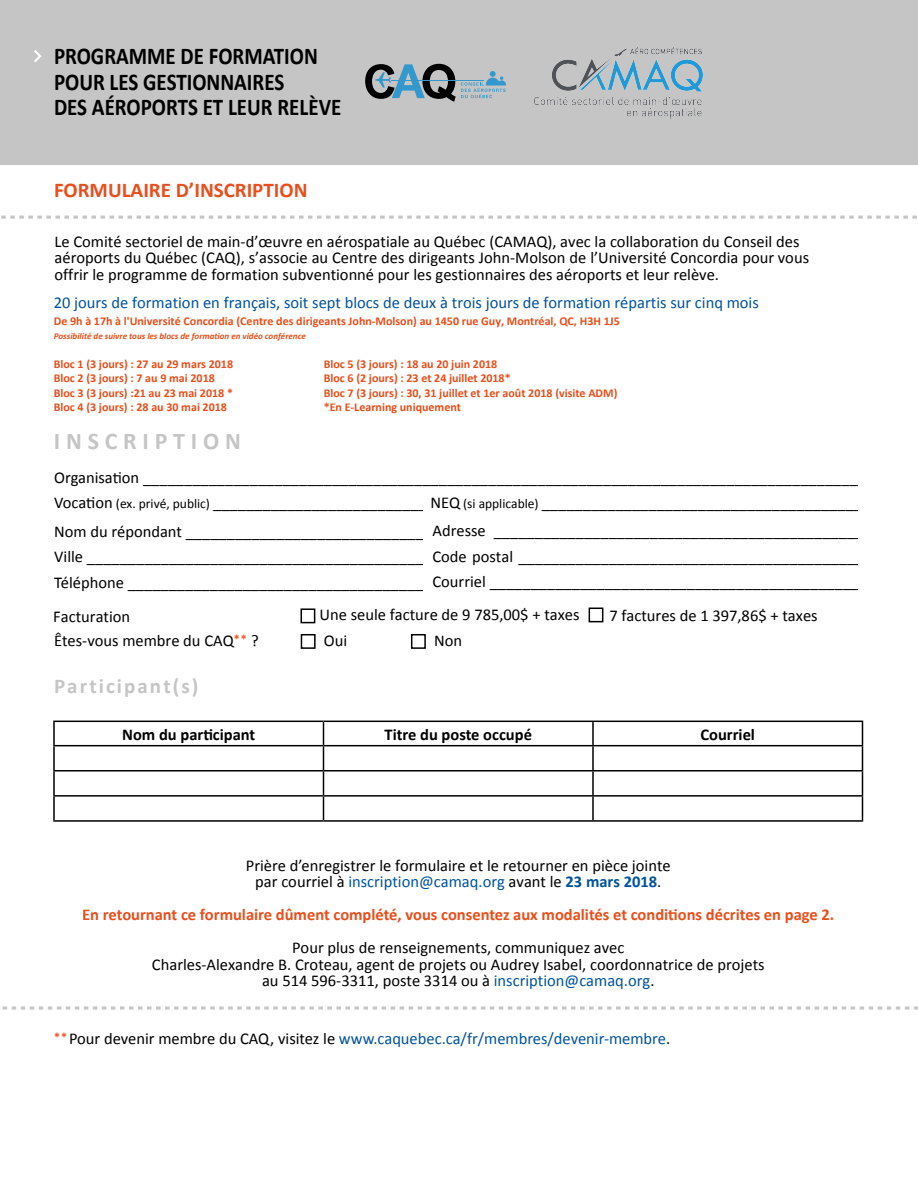
<style>
.page{position:relative;width:918px;height:1188px;background:#fff}
.page>*{position:absolute;margin:0;border:0;box-sizing:border-box;transform-origin:0 0}
.t1{font:700 24.15px/25.2px "Calibri";color:#000;scale:.87 1}
.t2{font:700 24px "Calibri";letter-spacing:.24em;color:#c5c5c5}
.t3{font:700 21px "Calibri";color:#e94e1d}
.t4{font:700 21px "Calibri";letter-spacing:.1em;color:#c5c5c5}
.t5{font:16.5px/16.5px "Calibri";color:#000}
.t6{font:16.5px "Calibri";color:#00529f}
.t7{font:700 16.5px "Calibri";color:#e94e1b}
.t8{font:700 16.5px "Calibri";color:#000}
.t9{font:700 12px/14.4px "Calibri";color:#e94e1b}
.t10{font:italic 700 9px "Calibri";color:#e94e1b}
.s1{font-size:13.5px}
.s2{color:#00529f}
.s3{font-weight:700;color:#00529f}
.s4{color:#000}
</style>
<div class="page">
<hr style="left:53px;top:721px;width:270px;height:1px;background:#000">
<hr style="left:53px;top:722px;width:2px;height:23px;background:#000">
<hr style="left:323px;top:721px;width:270px;height:1px;background:#000">
<hr style="left:593px;top:721px;width:270px;height:1px;background:#000">
<hr style="left:592px;top:722px;width:2px;height:23px;background:#000">
<hr style="left:53px;top:745px;width:270px;height:1px;background:#000">
<hr style="left:53px;top:746px;width:2px;height:24px;background:#000">
<hr style="left:323px;top:745px;width:270px;height:1px;background:#000">
<hr style="left:593px;top:745px;width:270px;height:1px;background:#000">
<hr style="left:592px;top:746px;width:2px;height:24px;background:#000">
<hr style="left:53px;top:770px;width:270px;height:2px;background:#000">
<hr style="left:53px;top:772px;width:2px;height:23px;background:#000">
<hr style="left:323px;top:770px;width:270px;height:2px;background:#000">
<hr style="left:593px;top:770px;width:270px;height:2px;background:#000">
<hr style="left:592px;top:772px;width:2px;height:23px;background:#000">
<hr style="left:53px;top:795px;width:270px;height:2px;background:#000">
<hr style="left:53px;top:797px;width:2px;height:23px;background:#000">
<hr style="left:323px;top:795px;width:270px;height:2px;background:#000">
<svg style="left:323px;top:722px;width:1px;height:98px"></svg>
<hr style="left:593px;top:795px;width:270px;height:2px;background:#000">
<hr style="left:592px;top:797px;width:2px;height:23px;background:#000">
<svg style="left:862px;top:722px;width:1px;height:98px"></svg>
<hr style="left:53px;top:820px;width:270px;height:2px;background:#000">
<hr style="left:323px;top:820px;width:270px;height:2px;background:#000">
<hr style="left:593px;top:820px;width:270px;height:2px;background:#000">
<div style="left:0;top:0;width:918px;height:165px;background:#c5c5c5"></div>
<svg style="left:34px;top:50px;width:8px;height:12px"></svg>
<svg style="left:1px;top:216px;width:916px;height:3px"></svg>
<svg style="left:365px;top:64px;width:141px;height:38px"></svg>
<div style="left:411px;top:634px;width:15px;height:15px;border:2px solid #000"></div>
<div style="left:301px;top:634px;width:15px;height:15px;border:2px solid #000"></div>
<svg style="left:2px;top:1006px;width:915px;height:4px"></svg>
<img style="left:534px;top:47px;width:169px;height:71px">
<div style="left:301px;top:608px;width:14px;height:15px;border:2px solid #000"></div>
<div style="left:589px;top:608px;width:14px;height:14px;border:2px solid #000"></div>
<h1 class="t1" style="left:54px;top:44px;width:332px">PROGRAMME DE FORMATION<br>POUR LES GESTIONNAIRES<br>DES AÉROPORTS ET LEUR RELÈVE</h1>
<p class="t3" style="left:54px;top:177px;width:255px">FORMULAIRE D’INSCRIPTION</p>
<p class="t5" style="left:55px;top:233px;width:756px">Le Comité sectoriel de main-d’œuvre en aérospatiale au Québec (CAMAQ), avec la collaboration du Conseil des aéroports du Québec (CAQ), s’associe au Centre des dirigeants John-Molson de l’Université Concordia pour vous offrir le programme de formation subventionné pour les gestionnaires des aéroports et leur relève.</p>
<p class="t6" style="left:54px;top:293px;width:707px">20 jours de formation en français, soit sept blocs de deux à trois jours de formation répartis sur cinq mois</p>
<p class="t9" style="left:54px;top:314px;width:568px">De 9h à 17h à l'Université Concordia (Centre des dirigeants John-Molson) au 1450 rue Guy, Montréal, QC, H3H 1J5</p>
<p class="t10" style="left:54px;top:331px;width:254px">Possibilité de suivre tous les blocs de formation en vidéo conférence</p>
<p class="t9" style="left:324px;top:357px;width:295px">Bloc 5 (3 jours) : 18 au 20 juin 2018<br>Bloc 6 (2 jours) : 23 et 24 juillet 2018*<br>Bloc 7 (3 jours) : 30, 31 juillet et 1er août 2018 (visite ADM) *En E-Learning uniquement</p>
<p class="t9" style="left:54px;top:357px;width:181px">Bloc 1 (3 jours) : 27 au 29 mars 2018<br>Bloc 2 (3 jours) : 7 au 9 mai 2018<br>Bloc 3 (3 jours) :21 au 23 mai 2018 *<br>Bloc 4 (3 jours) : 28 au 30 mai 2018</p>
<h2 class="t2" style="left:54px;top:426px;width:188px">INSCRIPTION</h2>
<p class="t5" style="left:54px;top:465px;width:809px;line-height:25.5px">Organisation _______________________________________________________________________________________<br>Vocation <span class="s1">(ex. privé, public)</span> __________________________ NEQ <span class="s1">(si applicable)</span> _______________________________________</p>
<p class="t5" style="left:54px;top:519px;width:371px;line-height:25.5px;text-align:justify">Nom du répondant _____________________________ Ville _________________________________________ Téléphone ____________________________________</p>
<p class="t5" style="left:433px;top:518px;width:432px;line-height:25.5px;text-align:justify">Adresse _____________________________________________ Code postal __________________________________________ Courriel _____________________________________________</p>
<p class="t5" style="left:53px;top:608px;width:78px">Facturation</p>
<p class="t5" style="left:54px;top:633px;width:206px">Êtes-vous membre du CAQ<sup>**</sup> ?</p>
<p class="t4" style="left:54px;top:672px;width:146px">Participant(s)</p>
<p class="t5" style="left:320px;top:606px;width:262px">Une seule facture de 9 785,00$ + taxes</p>
<p class="t5" style="left:609px;top:607px;width:210px">7 factures de 1 397,86$ + taxes</p>
<p class="t5" style="left:434px;top:633px;width:30px">Non</p>
<p class="t8" style="left:122px;top:724px;width:135px">Nom du participant</p>
<p class="t8" style="left:385px;top:724px;width:149px">Titre du poste occupé</p>
<p class="t8" style="left:700px;top:724px;width:56px">Courriel</p>
<p class="t5" style="left:246px;top:857px;width:426px;text-align:center">Prière d’enregistrer le formulaire et le retourner en pièce jointe par courriel à <span class="s2">inscription@camaq.org</span> avant le <span class="s3">23 mars 2018</span>.</p>
<p class="t7" style="left:82px;top:904px;width:754px">En retournant ce formulaire dûment complété, vous consentez aux modalités et conditions décrites en page 2.</p>
<p class="t5" style="left:152px;top:940px;width:614px;text-align:center">Pour plus de renseignements, communiquez avec<br>Charles-Alexandre B. Croteau, agent de projets ou Audrey Isabel, coordonnatrice de projets au 514 596-3311, poste 3314 ou à <span class="s2">inscription@camaq.org</span>.</p>
<p class="t6" style="left:54px;top:1028px;width:617px"><sup>**</sup><span class="s4">Pour devenir membre du CAQ, visitez le</span> www.caquebec.ca/fr/membres/devenir-membre<span class="s4">.</span></p>
</div>
